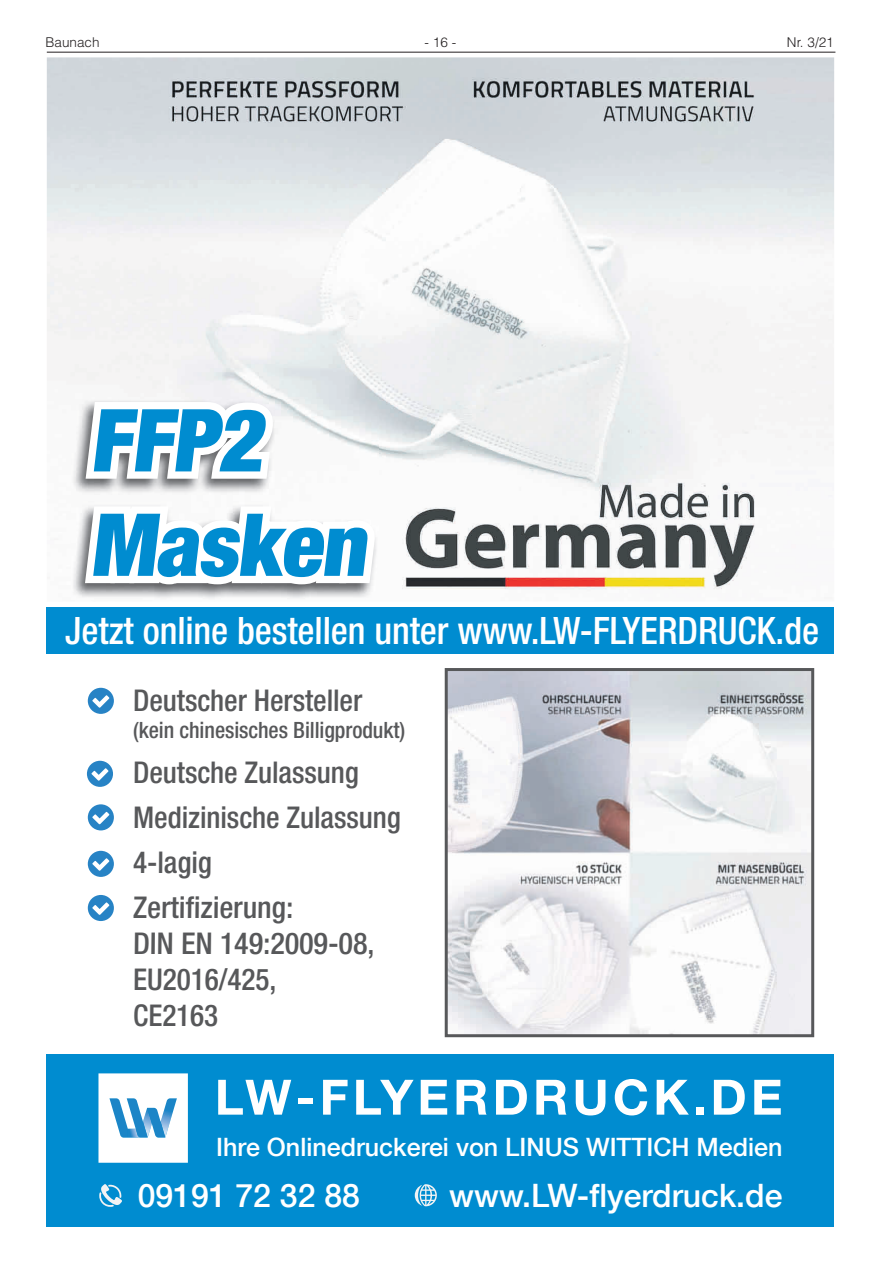
<style>
.page{position:relative;width:881px;height:1263px;background:#fff}
.page>*{position:absolute;margin:0;border:0;box-sizing:border-box;transform-origin:0 0}
.t1{font:italic 900 condensed 87px/104.4px "Helvetica Neue LT Com";letter-spacing:-.01em;color:#008cd0}
.t2{font:italic 500 condensed 37.8px "Helvetica Neue LT Com";color:#fff}
.t3{font:500 32.25px "Helvetica Neue LT Com";color:#fff}
.t4{font:italic 500 condensed 30px/45px "Helvetica Neue LT Com";color:#57585a}
.t5{font:500 25.35px "Helvetica Neue LT Com";color:#fff}
.t6{font:italic 500 condensed 22.5px "Helvetica Neue LT Com";color:#57585a}
.t7{font:300 13.5px "Helvetica LT";color:#231f20}
</style>
<div class="page">
<hr style="left:47px;top:52px;width:788px;height:1px;background:#231f20">
<div style="left:47px;top:1054px;width:786px;height:173px;background:#008cd0"></div>
<div style="left:47px;top:607px;width:786px;height:47px;background:#008cd0"></div>
<svg style="left:218px;top:1080px;width:73px;height:35px"></svg>
<div style="left:298px;top:1098px;width:15px;height:6px;background:#fff"></div>
<svg style="left:323px;top:1080px;width:24px;height:35px"></svg>
<svg style="left:356px;top:1080px;width:57px;height:35px"></svg>
<svg style="left:420px;top:1080px;width:27px;height:35px"></svg>
<svg style="left:456px;top:1080px;width:30px;height:35px"></svg>
<svg style="left:496px;top:1080px;width:30px;height:35px"></svg>
<svg style="left:536px;top:1080px;width:30px;height:35px"></svg>
<svg style="left:575px;top:1080px;width:30px;height:35px"></svg>
<svg style="left:614px;top:1079px;width:33px;height:36px"></svg>
<svg style="left:656px;top:1080px;width:32px;height:35px"></svg>
<div style="left:695px;top:1107px;width:8px;height:8px;background:#fff"></div>
<svg style="left:713px;top:1080px;width:31px;height:35px"></svg>
<svg style="left:754px;top:1080px;width:26px;height:35px"></svg>
<svg style="left:99px;top:1184px;width:23px;height:23px"></svg>
<svg style="left:98px;top:1073px;width:90px;height:90px;background:#d3e8f4"></svg>
<svg style="left:414px;top:1184px;width:22px;height:22px"></svg>
<svg style="left:88px;top:804px;width:26px;height:26px"></svg>
<svg style="left:87px;top:761px;width:26px;height:26px"></svg>
<svg style="left:88px;top:688px;width:26px;height:26px"></svg>
<svg style="left:88px;top:851px;width:26px;height:26px"></svg>
<svg style="left:88px;top:895px;width:26px;height:26px"></svg>
<img style="left:47px;top:57px;width:786px;height:533px">
<img style="left:71px;top:399px;width:307px;height:200px">
<svg style="left:78px;top:390px;width:206px;height:98px"></svg>
<svg style="left:77px;top:499px;width:300px;height:97px"></svg>
<img style="left:448px;top:672px;width:361px;height:361px">
<div style="left:444px;top:668px;width:369px;height:369px;border:3px solid #57585a"></div>
<p class="t7" style="left:45px;top:34px;width:56px">Baunach</p>
<p class="t7" style="left:424px;top:34px;width:33px">- 16 -</p>
<p class="t7" style="left:786px;top:34px;width:48px">Nr. 3/21</p>
<h1 class="t1" style="left:90px;top:388px;width:277px">FFP2<br>Masken</h1>
<p class="t2" style="left:65px;top:608px;width:755px">Jetzt online bestellen unter www.LW-FLYERDRUCK.de</p>
<p class="t4" style="left:133px;top:678px;width:230px">Deutscher Hersteller</p>
<p class="t6" style="left:133px;top:717px;width:273px">(kein chinesisches Billigprodukt)</p>
<p class="t4" style="left:133px;top:750px;width:269px">Deutsche Zulassung<br>Medizinische Zulassung<br>4-lagig<br>Zertifizierung:</p>
<p class="t4" style="left:133px;top:925px;width:249px;line-height:36px">DIN EN 149:2009-08,<br>EU2016/425,<br>CE2163</p>
<p class="t5" style="left:216px;top:1131px;width:567px">Ihre Onlinedruckerei von LINUS WITTICH Medien</p>
<p class="t3" style="left:138px;top:1176px;width:223px">09191 72 32 88</p>
<p class="t3" style="left:449px;top:1176px;width:334px">www.LW-flyerdruck.de</p>
</div>
